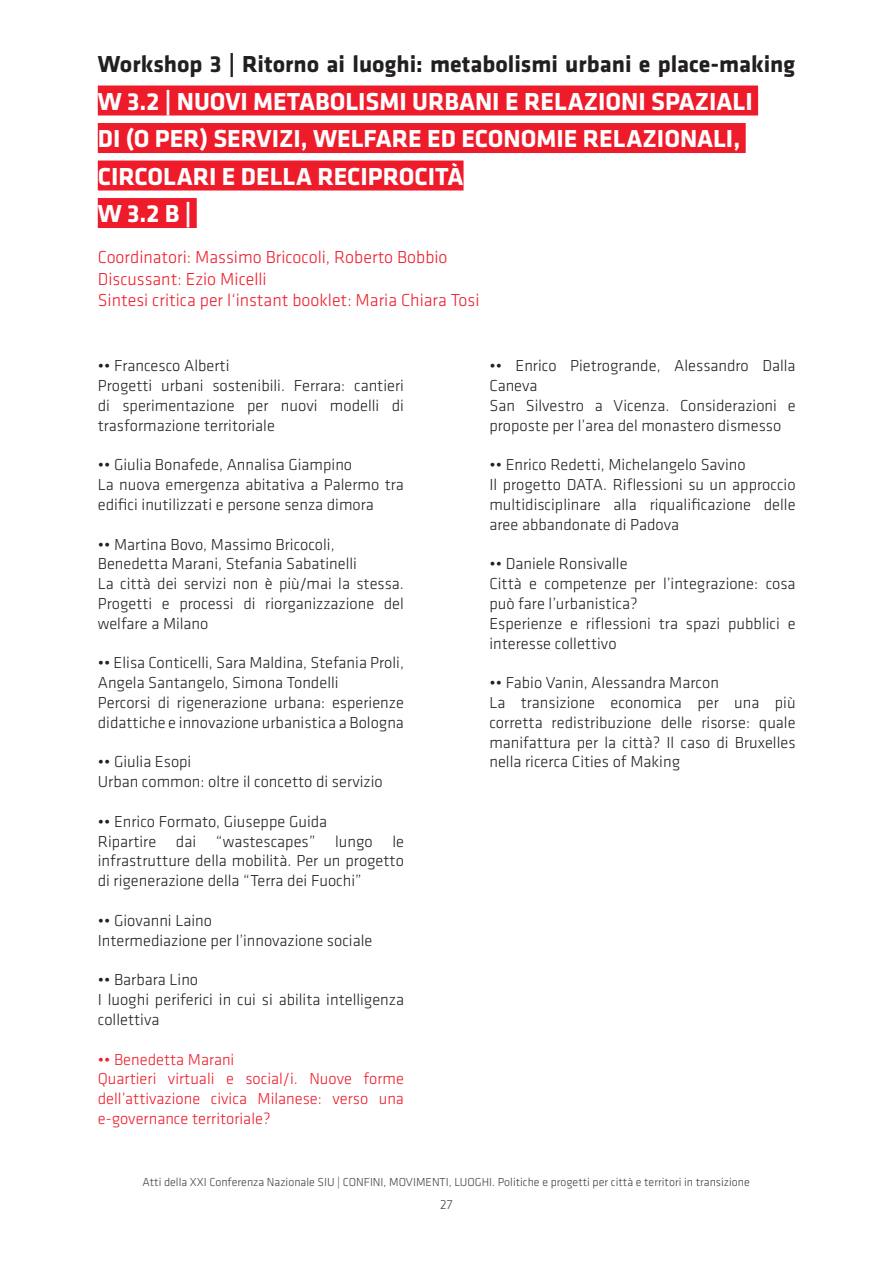
<style>
.page{position:relative;width:893px;height:1263px;background:#fff}
.page>*{position:absolute;margin:0;border:0;box-sizing:border-box;transform-origin:0 0}
.t1{font:700 25.5px/37.5px "Klavika";color:#fff}
.t2{font:700 24px "Klavika";color:#231f20}
.t3{font:300 18px/21.6px "Klavika";color:#ee1b2a}
.t4{font:300 16.5px/19.8px "Klavika";color:#231f20}
.t5{font:300 16.5px/19.8px "Klavika";color:#ee1b2a}
.t6{font:300 13.5px "Klavika";color:#3e3e3f}
.t7{font:300 12px "Klavika";color:#3e3e3f}
</style>
<div class="page">
<div style="left:98px;top:86px;width:660px;height:30px;background:#ee1b2a"></div>
<div style="left:98px;top:123px;width:648px;height:30px;background:#ee1b2a"></div>
<div style="left:98px;top:161px;width:366px;height:30px;background:#ee1b2a"></div>
<div style="left:98px;top:198px;width:99px;height:30px;background:#ee1b2a"></div>
<h2 class="t2" style="left:98px;top:51px;width:699px">Workshop 3 | Ritorno ai luoghi: metabolismi urbani e place-making</h2>
<h1 class="t1" style="left:98px;top:83px;width:656px">W 3.2 | NUOVI METABOLISMI URBANI E RELAZIONI SPAZIALI DI (O PER) SERVIZI, WELFARE ED ECONOMIE RELAZIONALI, CIRCOLARI E DELLA RECIPROCITÀ<br>W 3.2 B |</h1>
<p class="t3" style="left:98px;top:247px;width:383px">Coordinatori: Massimo Bricocoli, Roberto Bobbio<br>Discussant: Ezio Micelli<br>Sintesi critica per l‘instant booklet: Maria Chiara Tosi</p>
<p class="t4" style="left:98px;top:356px;width:308px">•• Francesco Alberti<br>Progetti urbani sostenibili. Ferrara: cantieri di sperimentazione per nuovi modelli di trasformazione territoriale</p>
<p class="t4" style="left:98px;top:455px;width:308px">•• Giulia Bonafede, Annalisa Giampino<br>La nuova emergenza abitativa a Palermo tra edifici inutilizzati e persone senza dimora</p>
<p class="t4" style="left:98px;top:535px;width:308px">•• Martina Bovo, Massimo Bricocoli, Benedetta Marani, Stefania Sabatinelli<br>La città dei servizi non è più/mai la stessa.<br>Progetti e processi di riorganizzazione del welfare a Milano</p>
<p class="t4" style="left:98px;top:653px;width:308px">•• Elisa Conticelli, Sara Maldina, Stefania Proli, Angela Santangelo, Simona Tondelli<br>Percorsi di rigenerazione urbana: esperienze didattiche e innovazione urbanistica a Bologna</p>
<p class="t4" style="left:98px;top:752px;width:287px">•• Giulia Esopi<br>Urban common: oltre il concetto di servizio</p>
<p class="t4" style="left:98px;top:812px;width:308px">•• Enrico Formato, Giuseppe Guida<br>Ripartire dai “wastescapes” lungo le infrastrutture della mobilità. Per un progetto di rigenerazione della “Terra dei Fuochi”</p>
<p class="t4" style="left:98px;top:911px;width:276px">•• Giovanni Laino<br>Intermediazione per l’innovazione sociale</p>
<p class="t4" style="left:98px;top:970px;width:308px">•• Barbara Lino<br>I luoghi periferici in cui si abilita intelligenza collettiva</p>
<p class="t5" style="left:98px;top:1049px;width:308px">•• Benedetta Marani<br>Quartieri virtuali e social/i. Nuove forme dell’attivazione civica Milanese: verso una e-governance territoriale?</p>
<p class="t4" style="left:489px;top:356px;width:308px">•• Enrico Pietrogrande, Alessandro Dalla Caneva<br>San Silvestro a Vicenza. Considerazioni e proposte per l’area del monastero dismesso</p>
<p class="t4" style="left:489px;top:455px;width:308px">•• Enrico Redetti, Michelangelo Savino<br>Il progetto DATA. Riflessioni su un approccio multidisciplinare alla riqualificazione delle aree abbandonate di Padova</p>
<p class="t4" style="left:489px;top:554px;width:308px">•• Daniele Ronsivalle<br>Città e competenze per l’integrazione: cosa può fare l’urbanistica?<br>Esperienze e riflessioni tra spazi pubblici e interesse collettivo</p>
<p class="t4" style="left:489px;top:673px;width:308px">•• Fabio Vanin, Alessandra Marcon<br>La transizione economica per una più corretta redistribuzione delle risorse: quale manifattura per la città? Il caso di Bruxelles nella ricerca Cities of Making</p>
<p class="t7" style="left:142px;top:1176px;width:609px">Atti della XXI Conferenza Nazionale SIU | CONFINI, MOVIMENTI, LUOGHI. Politiche e progetti per città e territori in transizione</p>
<p class="t6" style="left:440px;top:1197px;width:14px">27</p>
</div>
